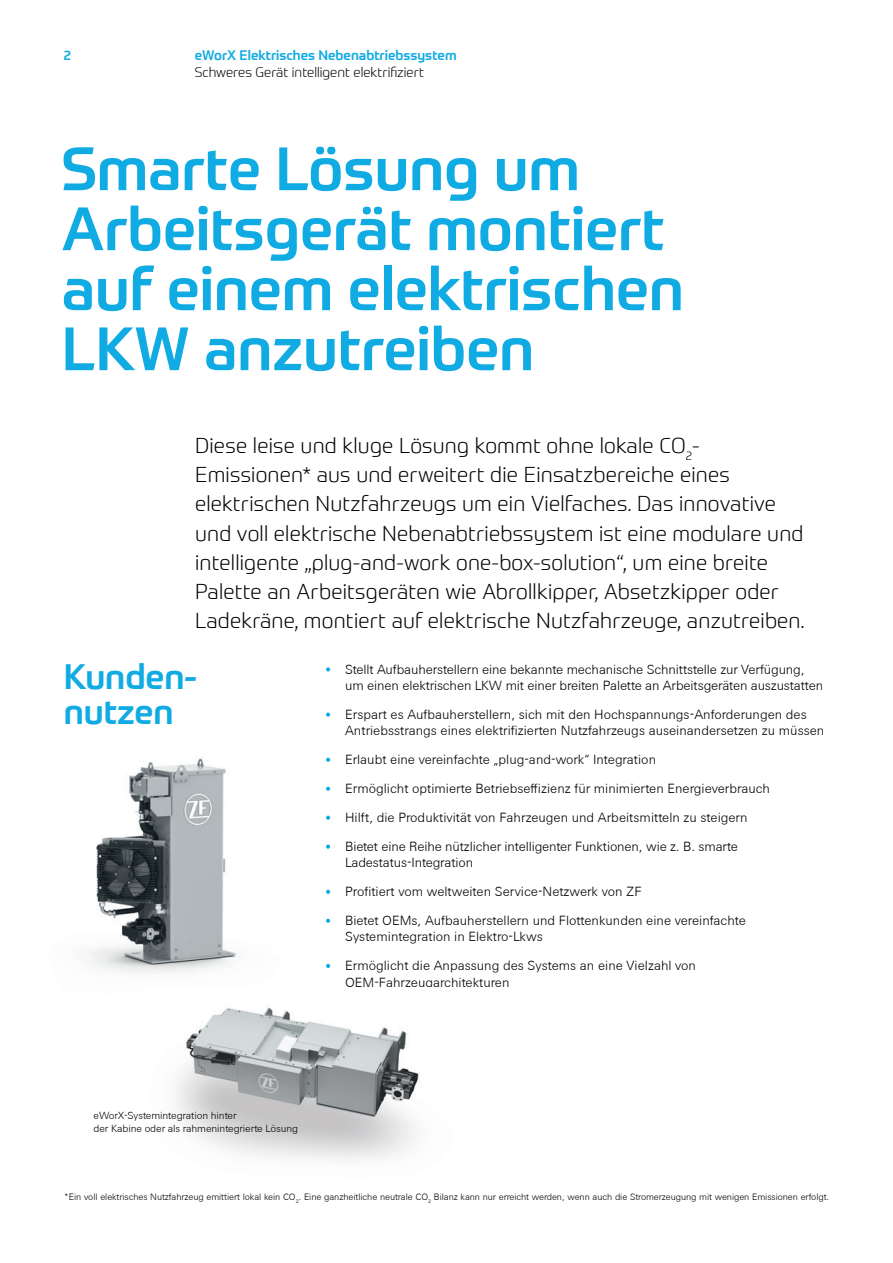
<style>
.page{position:relative;width:893px;height:1263px;background:#fff}
.page>*{position:absolute;margin:0;border:0;box-sizing:border-box;transform-origin:0 0}
.t1{font:500 60px/60px "ZF Prometo";color:#11abe3}
.t2{font:500 34.5px/34.5px "ZF Prometo";color:#11abe3}
.t3{font:300 21px/29.2px "ZF Prometo";letter-spacing:.01em;color:#000002}
.t4{font:300 13.5px/29px "ZF Sans";color:#000002}
.t5{font:300 13.5px "ZF Prometo";color:#000002}
.t6{font:500 13.5px "ZF Prometo";color:#11abe3}
.t7{font:300 10.5px/12.6px "ZF Sans";letter-spacing:-.01em;color:#000002}
.t8{font:300 9.3px "ZF Sans";letter-spacing:-.01em;color:#000002}
</style>
<div class="page">
<img style="left:83px;top:714px;width:248px;height:260px">
<svg style="left:326px;top:667px;width:4px;height:4px"></svg>
<svg style="left:326px;top:712px;width:4px;height:5px"></svg>
<svg style="left:326px;top:758px;width:4px;height:4px"></svg>
<svg style="left:326px;top:787px;width:4px;height:4px"></svg>
<svg style="left:326px;top:815px;width:4px;height:5px"></svg>
<svg style="left:326px;top:844px;width:4px;height:5px"></svg>
<svg style="left:326px;top:890px;width:4px;height:4px"></svg>
<svg style="left:326px;top:919px;width:4px;height:4px"></svg>
<svg style="left:326px;top:964px;width:4px;height:4px"></svg>
<img style="left:175px;top:1007px;width:244px;height:153px">
<p class="t6" style="left:64px;top:47px;width:9px">2</p>
<p class="t6" style="left:195px;top:47px;width:263px">eWorX Elektrisches Nebenabtriebssystem</p>
<p class="t5" style="left:195px;top:64px;width:231px">Schweres Gerät intelligent elektrifiziert</p>
<h1 class="t1" style="left:62px;top:138px;width:624px">Smarte Lösung um<br>Arbeitsgerät montiert auf einem elektrischen<br>LKW anzutreiben</h1>
<p class="t3" style="left:195px;top:431px;width:611px">Diese leise und kluge Lösung kommt ohne lokale CO<sub>2</sub>- Emissionen* aus und erweitert die Einsatzbereiche eines elektrischen Nutzfahrzeugs um ein Vielfaches. Das innovative und voll elektrische Nebenabtriebssystem ist eine modulare und intelligente „plug-and-work one-box-solution“, um eine breite Palette an Arbeitsgeräten wie Abrollkipper, Absetzkipper oder Ladekräne, montiert auf elektrische Nutzfahrzeuge, anzutreiben.</p>
<h2 class="t2" style="left:64px;top:659px;width:135px">Kunden&shy;nutzen</h2>
<p class="t4" style="left:345px;top:661px;width:479px;line-height:16.2px">Stellt Aufbauherstellern eine bekannte mechanische Schnittstelle zur Verfügung, um einen elektrischen LKW mit einer breiten Palette an Arbeitsgeräten auszustatten</p>
<p class="t4" style="left:345px;top:707px;width:481px;line-height:16.2px">Erspart es Aufbauherstellern, sich mit den Hochspannungs-Anforderungen des<br>Antriebsstrangs eines elektrifizierten Nutzfahrzeugs auseinandersetzen zu müssen</p>
<p class="t4" style="left:345px;top:745px;width:426px">Erlaubt eine vereinfachte „plug-and-work“ Integration<br>Ermöglicht optimierte Betriebseffizienz für minimierten Energieverbrauch Hilft, die Produktivität von Fahrzeugen und Arbeitsmitteln zu steigern Bietet eine Reihe nützlicher intelligenter Funktionen, wie z. B. smarte</p>
<p class="t4" style="left:345px;top:848px;width:402px">Ladestatus-Integration<br>Profitiert vom weltweiten Service-Netzwerk von ZF<br>Bietet OEMs, Aufbauherstellern und Flottenkunden eine vereinfachte</p>
<p class="t4" style="left:345px;top:923px;width:352px">Systemintegration in Elektro-Lkws<br>Ermöglicht die Anpassung des Systems an eine Vielzahl von</p>
<p class="t4" style="left:345px;top:968px;width:166px">OEM-Fahrzeugarchitekturen</p>
<p class="t7" style="left:94px;top:1109px;width:206px">eWorX-Systemintegration hinter<br>der Kabine oder als rahmenintegrierte Lösung</p>
<p class="t8" style="left:64px;top:1191px;width:767px">*Ein voll elektrisches Nutzfahrzeug emittiert lokal kein CO<sub>2</sub>. Eine ganzheitliche neutrale CO<sub>2</sub> Bilanz kann nur erreicht werden, wenn auch die Stromerzeugung mit wenigen Emissionen erfolgt.</p>
</div>
